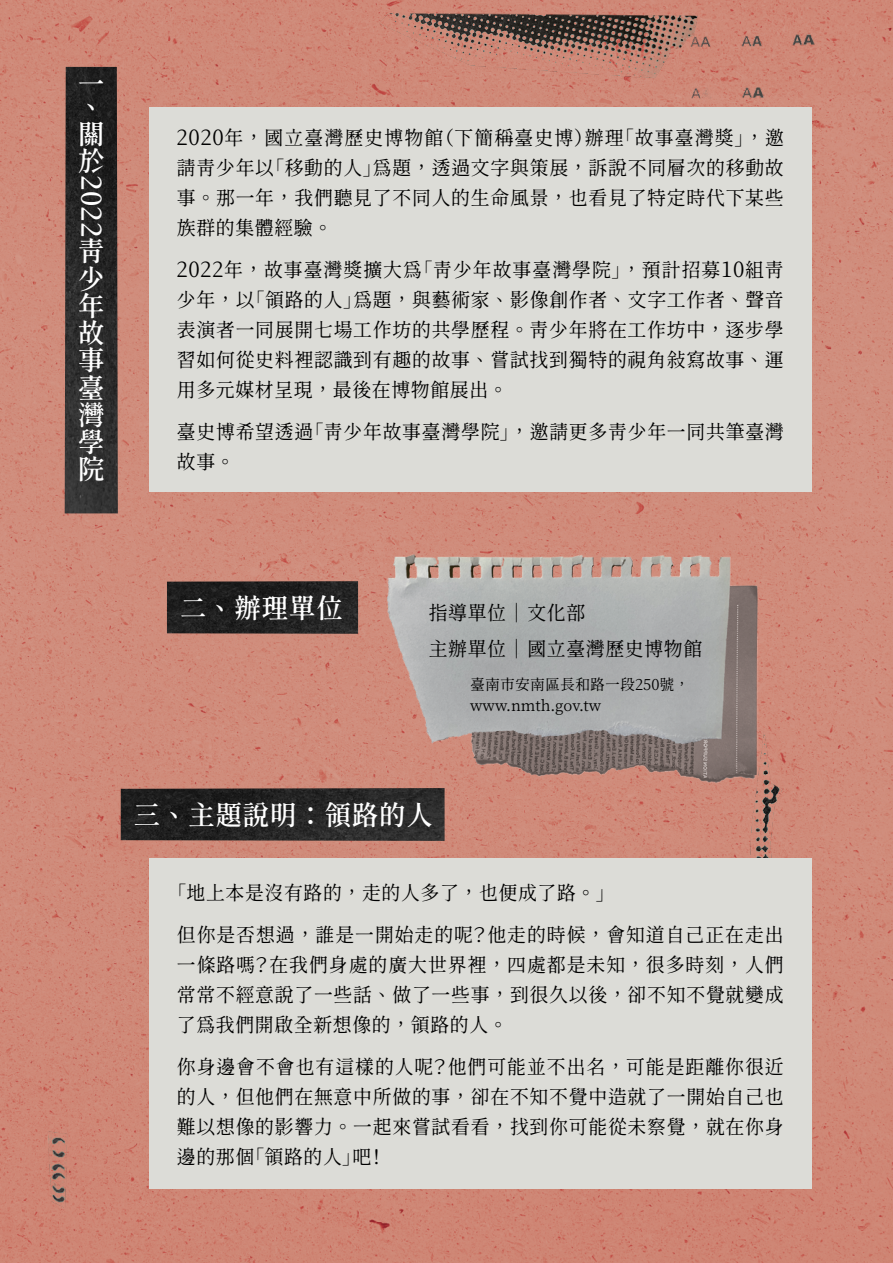
<style>
.page{position:relative;width:893px;height:1263px;background:#fff}
.page>*{position:absolute;margin:0;border:0;box-sizing:border-box;transform-origin:0 0}
.t1{font:600 27px/27.3px "Gen Wan Min TW";letter-spacing:.01em;color:#fff}
.t2{font:19.5px/30px "Gen Wan Min TW R";letter-spacing:.005em;color:#000;text-align:justify}
.t3{font:15px/21px "Gen Wan Min TW R";color:#000}
.s1{font-size:21px}
</style>
<div class="page">
<img style="left:0;top:0;width:893px;height:1263px">
<img style="left:342px;top:13px;width:486px;height:256px">
<img style="left:5px;top:1098px;width:117px;height:140px">
<img style="left:729px;top:729px;width:72px;height:129px">
<div style="left:149px;top:107px;width:662px;height:385px;background:#dcdcd7"></div>
<img style="left:387px;top:555px;width:370px;height:228px">
<img style="left:65px;top:67px;width:53px;height:446px">
<div style="left:149px;top:858px;width:662px;height:331px;background:#dcdcd7"></div>
<img style="left:121px;top:788px;width:324px;height:53px">
<img style="left:167px;top:581px;width:191px;height:53px">
<h1 class="t1" style="left:78px;top:73px;width:27px;line-height:23.2px">一、</h1>
<h1 class="t1" style="left:78px;top:121px;width:28px">關於</h1>
<h1 class="t1" style="left:104px;top:175px;width:64px;rotate:90deg">2022</h1>
<h1 class="t1" style="left:78px;top:238px;width:27px;text-align:justify">靑少年故事臺灣學院</h1>
<p class="t2" style="left:177px;top:123px;width:609px"><span class="s1">2020</span>年，國立臺灣歷史博物館（下簡稱臺史博）辦理「故事臺灣獎」，邀請靑少年以「移動的人」為題，透過文字與策展，訴說不同層次的移動故事。那一年，我們聽見了不同人的生命風景，也看見了特定時代下某些族群的集體經驗。</p>
<p class="t2" style="left:177px;top:255px;width:609px"><span class="s1">2022</span>年，故事臺灣獎擴大為「靑少年故事臺灣學院」，預計招募<span class="s1">10</span>組靑少年，以「領路的人」為題，與藝術家、影像創作者、文字工作者、聲音表演者一同展開七場工作坊的共學歷程。靑少年將在工作坊中，逐步學習如何從史料裡認識到有趣的故事、嘗試找到獨特的視角敍寫故事、運用多元媒材呈現，最後在博物館展出。</p>
<p class="t2" style="left:177px;top:417px;width:609px">臺史博希望透過「靑少年故事臺灣學院」，邀請更多靑少年一同共筆臺灣故事。</p>
<h1 class="t1" style="left:180px;top:595px;width:165px">二、辦理單位</h1>
<p class="t2" style="left:428px;top:595px;width:276px;line-height:36px">指導單位 ｜ 文化部<br>主辦單位 ｜ 國立臺灣歷史博物館</p>
<p class="t3" style="left:470px;top:674px;width:221px">臺南市安南區長和路一段250號，www.nmth.gov.tw</p>
<h1 class="t1" style="left:134px;top:802px;width:301px">三、主題說明：領路的人</h1>
<p class="t2" style="left:177px;top:872px;width:609px;line-height:42px">「地上本是沒有路的，走的人多了，也便成了路。」<br>但你是否想過，誰是一開始走的呢？他走的時候，會知道自己正在走出</p>
<p class="t2" style="left:177px;top:950px;width:609px">一條路嗎？在我們身處的廣大世界裡，四處都是未知，很多時刻，人們常常不經意說了一些話、做了一些事，到很久以後，卻不知不覺就變成了為我們開啟全新想像的，領路的人。</p>
<p class="t2" style="left:177px;top:1052px;width:609px">你身邊會不會也有這樣的人呢？他們可能並不出名，可能是距離你很近的人，但他們在無意中所做的事，卻在不知不覺中造就了一開始自己也難以想像的影響力。一起來嘗試看看，找到你可能從未察覺，就在你身邊的那個「領路的人」吧！</p>
</div>
